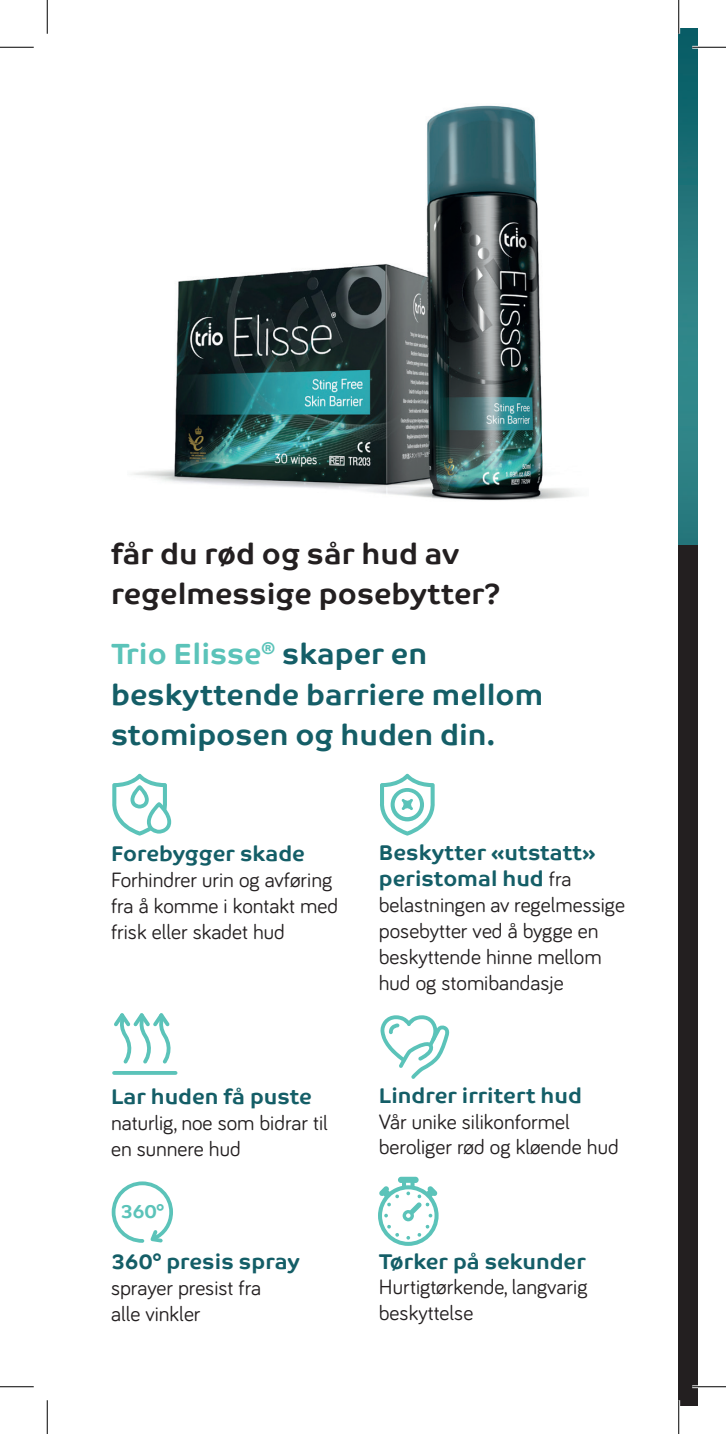
<style>
.page{position:relative;width:726px;height:1434px;background:#fff}
.page>*{position:absolute;margin:0;border:0;box-sizing:border-box;transform-origin:0 0}
.t1{font:700 29.25px/40.5px "Co Text";color:#145e67}
.t2{font:700 29.25px/40.5px "Co Text";color:#231f20}
.t3{font:21.38px/25.9px "Bariol";color:#231f20}
.t4{font:700 19.12px "Co Text Corp";color:#5bc3b9}
.s1{color:#5bc3b9}
.s2{font-family:"Co Text";font-weight:700;color:#145e67}
</style>
<div class="page">
<div style="left:679px;top:542px;width:19px;height:864px;background:#231f20"></div>
<img style="left:133px;top:105px;width:445px;height:396px">
<img style="left:679px;top:28px;width:19px;height:517px">
<svg style="left:112px;top:774px;width:59px;height:62px"></svg>
<svg style="left:114px;top:1071px;width:62px;height:4px"></svg>
<svg style="left:114px;top:1013px;width:57px;height:51px"></svg>
<svg style="left:112px;top:1181px;width:61px;height:62px"></svg>
<svg style="left:380px;top:1015px;width:69px;height:64px"></svg>
<svg style="left:380px;top:774px;width:55px;height:62px"></svg>
<svg style="left:378px;top:1177px;width:61px;height:69px"></svg>
<hr style="left:692px;top:46px;width:34px;height:3px;background:#fff">
<hr style="left:692px;top:1385px;width:34px;height:3px;background:#fff">
<hr style="left:677px;top:0;width:3px;height:34px;background:#fff">
<hr style="left:677px;top:1400px;width:3px;height:34px;background:#fff">
<hr style="left:0;top:47px;width:34px;height:1px;background:#000">
<hr style="left:692px;top:47px;width:34px;height:1px;background:#000">
<hr style="left:0;top:1386px;width:34px;height:1px;background:#000">
<hr style="left:692px;top:1386px;width:34px;height:1px;background:#000">
<hr style="left:47px;top:0;width:1px;height:34px;background:#000">
<hr style="left:47px;top:1400px;width:1px;height:34px;background:#000">
<hr style="left:678px;top:0;width:1px;height:34px;background:#000">
<hr style="left:678px;top:1400px;width:1px;height:34px;background:#000">
<p class="t2" style="left:111px;top:534px;width:391px">får du rød og sår hud av regelmessige posebytter?</p>
<p class="t1" style="left:111px;top:634px;width:434px"><span class="s1">Trio Elisse</span><sup>®</sup> skaper en beskyttende barriere mellom stomiposen og huden din.</p>
<p class="t3" style="left:111px;top:840px;width:229px"><span class="s2">Forebygger skade<br></span>Forhindrer urin og avføring fra å komme i kontakt med frisk eller skadet hud</p>
<p class="t3" style="left:111px;top:1083px;width:218px"><span class="s2">Lar huden få puste </span>naturlig, noe som bidrar til en sunnere hud</p>
<p class="t4" style="left:121px;top:1199px;width:45px">360°</p>
<p class="t3" style="left:111px;top:1248px;width:190px"><span class="s2">360° presis spray </span>sprayer presist fra<br>alle vinkler</p>
<p class="t3" style="left:379px;top:839px;width:248px"><span class="s2">Beskytter «utstatt» peristomal hud</span> fra belastningen av regelmessige posebytter ved å bygge en beskyttende hinne mellom hud og stomibandasje</p>
<p class="t3" style="left:379px;top:1082px;width:241px"><span class="s2">Lindrer irritert hud<br></span>Vår unike silikonformel beroliger rød og kløende hud</p>
<p class="t3" style="left:379px;top:1247px;width:210px;text-align:justify"><span class="s2">Tørker på sekunder </span>Hurtigtørkende, langvarig beskyttelse</p>
</div>
